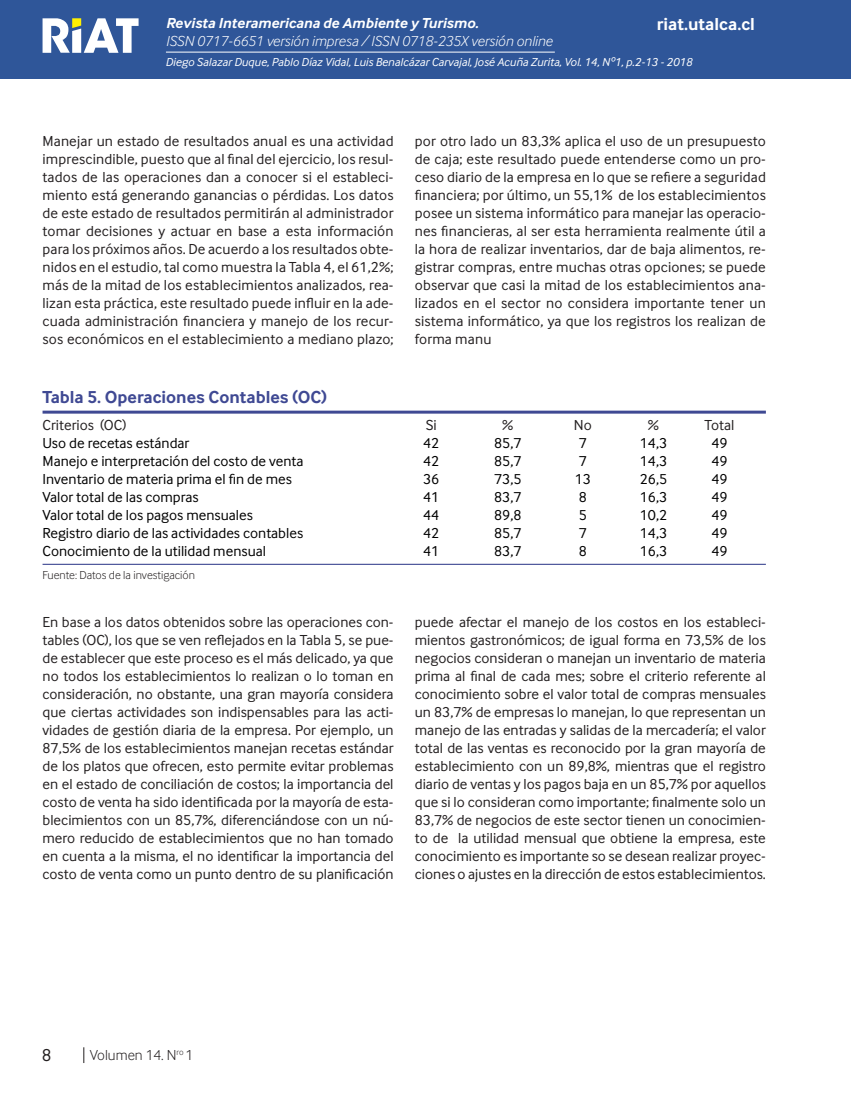
<style>
.page{position:relative;width:851px;height:1106px;background:#fff}
.page>*{position:absolute;margin:0;border:0;box-sizing:border-box;transform-origin:0 0}
.Tabla_titulo{font:700 18px "Inter Face";color:#3f4993}
.t1{font:700 18px "Inter Face";color:#fff}
.t2{font:18px "Inter Face";color:#231f20}
.Cuerpo_de_Texto{font:15px/18px "Inter Face";color:#231f20;text-align:justify}
.Cuerpo_de_Texto-2{font:15px "Inter Face";color:#000}
.t3{font:italic 300 15px "Inter Face";color:#fff}
.t4{font:italic 700 15px "Inter Face";color:#fff}
.t5{font:300 15px "Inter Face";color:#231f20}
.Cuño_de_pagina{font:italic 12px "Inter Face";color:#fff}
.Fuente{font:300 12px "Inter Face";color:#231f20}
</style>
<div class="page">
<div style="left:0;top:0;width:850px;height:79px;background:#2f5699"></div>
<hr style="left:850px;top:0;width:1px;height:79px;background:#2f5699">
<hr style="left:166px;top:52px;width:388px;height:1px;background:#fff">
<svg style="left:43px;top:18px;width:95px;height:35px"></svg>
<svg style="left:83px;top:1047px;width:1px;height:16px"></svg>
<hr style="left:43px;top:564px;width:722px;height:1px;background:#3f4993">
<hr style="left:43px;top:410px;width:722px;height:3px;background:#3f4993">
<p class="t4" style="left:166px;top:15px;width:314px">Revista Interamericana de Ambiente y Turismo.</p>
<p class="t3" style="left:166px;top:33px;width:388px">ISSN 0717-6651 versión impresa / ISSN 0718-235X versión online</p>
<p class="t1" style="left:656px;top:14px;width:99px">riat.utalca.cl</p>
<p class="Cuño_de_pagina" style="left:165px;top:56px;width:528px">Diego Salazar Duque, Pablo Díaz Vidal, Luis Benalcázar Carvajal, José Acuña Zurita, Vol. 14, Nº1, p.2-13 - 2018</p>
<p class="Cuerpo_de_Texto" style="left:43px;top:132px;width:352px">Manejar un estado de resultados anual es una actividad imprescindible, puesto que al final del ejercicio, los resul&shy;tados de las operaciones dan a conocer si el estableci&shy;miento está generando ganancias o pérdidas. Los datos de este estado de resultados permitirán al administrador tomar decisiones y actuar en base a esta información para los próximos años. De acuerdo a los resultados obte&shy;nidos en el estudio, tal como muestra la Tabla 4, el 61,2%; más de la mitad de los establecimientos analizados, rea&shy;lizan esta práctica, este resultado puede influir en la ade&shy;cuada administración financiera y manejo de los recur&shy;sos económicos en el establecimiento a mediano plazo;</p>
<p class="Cuerpo_de_Texto" style="left:415px;top:132px;width:352px">por otro lado un 83,3% aplica el uso de un presupuesto de caja; este resultado puede entenderse como un pro&shy;ceso diario de la empresa en lo que se refiere a seguridad financiera; por último, un 55,1% de los establecimientos posee un sistema informático para manejar las operacio&shy;nes financieras, al ser esta herramienta realmente útil a la hora de realizar inventarios, dar de baja alimentos, re&shy;gistrar compras, entre muchas otras opciones; se puede observar que casi la mitad de los establecimientos ana&shy;lizados en el sector no considera importante tener un sistema informático, ya que los registros los realizan de forma manu</p>
<p class="Tabla_titulo" style="left:43px;top:387px;width:286px">Tabla 5. Operaciones Contables (OC)</p>
<p class="Cuerpo_de_Texto" style="left:43px;top:416px;width:85px">Criterios (OC)</p>
<p class="Cuerpo_de_Texto" style="left:426px;top:416px;width:12px">Si</p>
<p class="Cuerpo_de_Texto" style="left:502px;top:416px;width:13px">%</p>
<p class="Cuerpo_de_Texto" style="left:574px;top:416px;width:19px">No</p>
<p class="Cuerpo_de_Texto" style="left:647px;top:416px;width:13px">%</p>
<p class="Cuerpo_de_Texto" style="left:704px;top:416px;width:31px">Total</p>
<p class="Cuerpo_de_Texto-2" style="left:43px;top:435px;width:148px">Uso de recetas estándar</p>
<p class="Cuerpo_de_Texto-2" style="left:423px;top:435px;width:18px">42</p>
<p class="Cuerpo_de_Texto-2" style="left:494px;top:435px;width:29px">85,7</p>
<p class="Cuerpo_de_Texto-2" style="left:578px;top:435px;width:10px">7</p>
<p class="Cuerpo_de_Texto-2" style="left:639px;top:435px;width:29px">14,3</p>
<p class="Cuerpo_de_Texto-2" style="left:711px;top:435px;width:18px">49</p>
<p class="Cuerpo_de_Texto-2" style="left:43px;top:453px;width:262px">Manejo e interpretación del costo de venta</p>
<p class="Cuerpo_de_Texto-2" style="left:423px;top:453px;width:18px">42</p>
<p class="Cuerpo_de_Texto-2" style="left:494px;top:453px;width:29px">85,7</p>
<p class="Cuerpo_de_Texto-2" style="left:578px;top:453px;width:10px">7</p>
<p class="Cuerpo_de_Texto-2" style="left:639px;top:453px;width:29px">14,3</p>
<p class="Cuerpo_de_Texto-2" style="left:711px;top:453px;width:18px">49</p>
<p class="Cuerpo_de_Texto-2" style="left:43px;top:471px;width:251px">Inventario de materia prima el fin de mes</p>
<p class="Cuerpo_de_Texto-2" style="left:423px;top:471px;width:18px">36</p>
<p class="Cuerpo_de_Texto-2" style="left:494px;top:471px;width:29px">73,5</p>
<p class="Cuerpo_de_Texto-2" style="left:574px;top:471px;width:18px">13</p>
<p class="Cuerpo_de_Texto-2" style="left:639px;top:471px;width:29px">26,5</p>
<p class="Cuerpo_de_Texto-2" style="left:711px;top:471px;width:18px">49</p>
<p class="Cuerpo_de_Texto-2" style="left:43px;top:489px;width:158px">Valor total de las compras</p>
<p class="Cuerpo_de_Texto-2" style="left:423px;top:489px;width:18px">41</p>
<p class="Cuerpo_de_Texto-2" style="left:494px;top:489px;width:29px">83,7</p>
<p class="Cuerpo_de_Texto-2" style="left:578px;top:489px;width:10px">8</p>
<p class="Cuerpo_de_Texto-2" style="left:639px;top:489px;width:29px">16,3</p>
<p class="Cuerpo_de_Texto-2" style="left:711px;top:489px;width:18px">49</p>
<p class="Cuerpo_de_Texto-2" style="left:43px;top:507px;width:212px">Valor total de los pagos mensuales</p>
<p class="Cuerpo_de_Texto-2" style="left:423px;top:507px;width:18px">44</p>
<p class="Cuerpo_de_Texto-2" style="left:494px;top:507px;width:29px">89,8</p>
<p class="Cuerpo_de_Texto-2" style="left:578px;top:507px;width:10px">5</p>
<p class="Cuerpo_de_Texto-2" style="left:639px;top:507px;width:29px">10,2</p>
<p class="Cuerpo_de_Texto-2" style="left:711px;top:507px;width:18px">49</p>
<p class="Cuerpo_de_Texto-2" style="left:43px;top:525px;width:262px">Registro diario de las actividades contables</p>
<p class="Cuerpo_de_Texto-2" style="left:423px;top:525px;width:18px">42</p>
<p class="Cuerpo_de_Texto-2" style="left:494px;top:525px;width:29px">85,7</p>
<p class="Cuerpo_de_Texto-2" style="left:578px;top:525px;width:10px">7</p>
<p class="Cuerpo_de_Texto-2" style="left:639px;top:525px;width:29px">14,3</p>
<p class="Cuerpo_de_Texto-2" style="left:711px;top:525px;width:18px">49</p>
<p class="Cuerpo_de_Texto-2" style="left:43px;top:543px;width:225px">Conocimiento de la utilidad mensual</p>
<p class="Cuerpo_de_Texto-2" style="left:423px;top:543px;width:18px">41</p>
<p class="Cuerpo_de_Texto-2" style="left:494px;top:543px;width:29px">83,7</p>
<p class="Cuerpo_de_Texto-2" style="left:578px;top:543px;width:10px">8</p>
<p class="Cuerpo_de_Texto-2" style="left:639px;top:543px;width:29px">16,3</p>
<p class="Cuerpo_de_Texto-2" style="left:711px;top:543px;width:18px">49</p>
<p class="Fuente" style="left:43px;top:568px;width:154px">Fuente: Datos de la investigación</p>
<p class="Cuerpo_de_Texto" style="left:43px;top:612px;width:352px">En base a los datos obtenidos sobre las operaciones con&shy;tables (OC), los que se ven reflejados en la Tabla 5, se pue&shy;de establecer que este proceso es el más delicado, ya que no todos los establecimientos lo realizan o lo toman en consideración, no obstante, una gran mayoría considera que ciertas actividades son indispensables para las acti&shy;vidades de gestión diaria de la empresa. Por ejemplo, un 87,5% de los establecimientos manejan recetas estándar de los platos que ofrecen, esto permite evitar problemas en el estado de conciliación de costos; la importancia del costo de venta ha sido identificada por la mayoría de esta&shy;blecimientos con un 85,7%, diferenciándose con un nú&shy;mero reducido de establecimientos que no han tomado en cuenta a la misma, el no identificar la importancia del costo de venta como un punto dentro de su planificación</p>
<p class="Cuerpo_de_Texto" style="left:415px;top:612px;width:352px">puede afectar el manejo de los costos en los estableci&shy;mientos gastronómicos; de igual forma en 73,5% de los negocios consideran o manejan un inventario de materia prima al final de cada mes; sobre el criterio referente al conocimiento sobre el valor total de compras mensuales un 83,7% de empresas lo manejan, lo que representan un manejo de las entradas y salidas de la mercadería; el valor total de las ventas es reconocido por la gran mayoría de establecimiento con un 89,8%, mientras que el registro diario de ventas y los pagos baja en un 85,7% por aquellos que si lo consideran como importante; finalmente solo un 83,7% de negocios de este sector tienen un conocimien&shy;to de la utilidad mensual que obtiene la empresa, este conocimiento es importante so se desean realizar proyec&shy;ciones o ajustes en la dirección de estos establecimientos.</p>
<p class="t2" style="left:42px;top:1045px;width:11px">8</p>
<p class="t5" style="left:90px;top:1046px;width:105px">Volumen 14. N<sup>ro</sup> 1</p>
</div>
